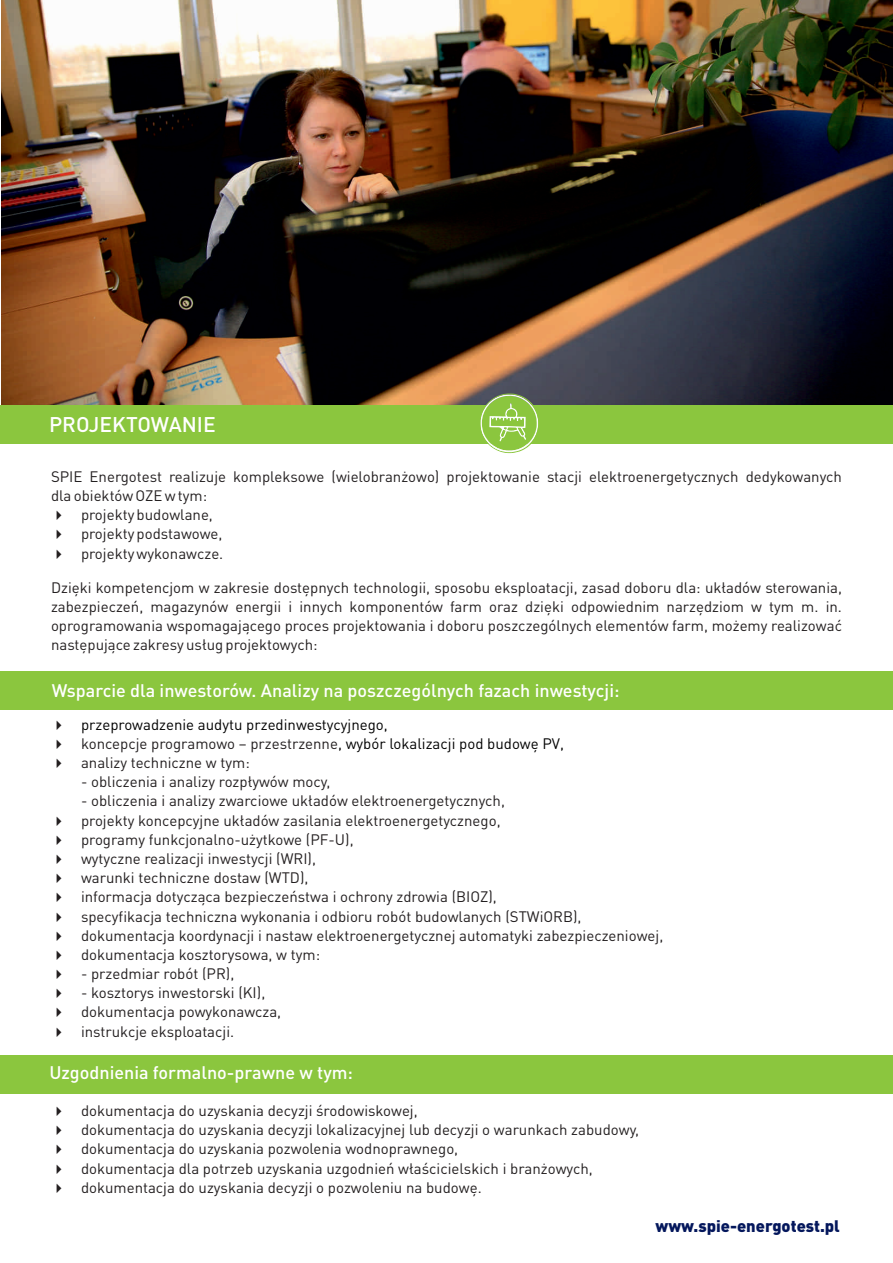
<style>
.page{position:relative;width:893px;height:1263px;background:#fff}
.page>*{position:absolute;margin:0;border:0;box-sizing:border-box;transform-origin:0 0}
.t1{font:500 21px "DIN Pro";color:#fff}
.t2{font:500 18px "DIN Pro";color:#fff}
.t3{font:900 16.5px "DIN Pro";color:#04175c}
.t4{font:15px/19.2px "DIN Pro";color:#231f20}
.t5{font:15px "DIN Pro";color:#000}
.s1{color:#231f20}
.s2{color:#000}
</style>
<div class="page">
<img style="left:1px;top:0;width:892px;height:405px">
<div style="left:0;top:1055px;width:893px;height:38px;background:#8bc63e"></div>
<div style="left:0;top:671px;width:893px;height:39px;background:#8bc63e"></div>
<div style="left:0;top:405px;width:893px;height:38px;background:#8bc63e"></div>
<svg style="left:480px;top:393px;width:59px;height:60px"></svg>
<h1 class="t1" style="left:49px;top:415px;width:168px">PROJEKTOWANIE</h1>
<p class="t4" style="left:51px;top:468px;width:792px">SPIE Energotest realizuje kompleksowe (wielobranżowo) projektowanie stacji elektroenergetycznych dedykowanych dla obiektów OZE w tym:</p>
<p class="t4" style="left:51px;top:507px;width:163px">✔ projekty budowlane,</p>
<p class="t4" style="left:51px;top:526px;width:173px">✔ projekty podstawowe,</p>
<p class="t4" style="left:51px;top:545px;width:174px">✔ projekty wykonawcze.</p>
<p class="t4" style="left:51px;top:579px;width:792px;text-align:justify">Dzięki kompetencjom w zakresie dostępnych technologii, sposobu eksploatacji, zasad doboru dla: układów sterowania, zabezpieczeń, magazynów energii i innych komponentów farm oraz dzięki odpowiednim narzędziom w tym m. in. oprogramowania wspomagającego proces projektowania i doboru poszczególnych elementów farm, możemy realizować następujące zakresy usług projektowych:</p>
<p class="t2" style="left:52px;top:683px;width:569px">Wsparcie dla inwestorów. Analizy na poszczególnych fazach inwestycji:</p>
<p class="t5" style="left:51px;top:718px;width:338px"><span class="s1">✔</span> przeprowadzenie audytu przedinwestycyjnego,</p>
<p class="t4" style="left:51px;top:735px;width:515px">✔ koncepcje programowo – przestrzenne<span class="s2">, wybór lokalizacji pod budowę PV,</span></p>
<p class="t4" style="left:51px;top:754px;width:200px">✔ analizy techniczne w tym:</p>
<p class="t4" style="left:81px;top:774px;width:251px">- obliczenia i analizy rozpływów mocy,</p>
<p class="t4" style="left:81px;top:793px;width:425px">- obliczenia i analizy zwarciowe układów elektroenergetycznych,</p>
<p class="t4" style="left:51px;top:812px;width:451px">✔ projekty koncepcyjne układów zasilania elektroenergetycznego,</p>
<p class="t4" style="left:51px;top:831px;width:304px">✔ programy funkcjonalno-użytkowe (PF-U),</p>
<p class="t4" style="left:51px;top:850px;width:267px">✔ wytyczne realizacji inwestycji (WRI),</p>
<p class="t4" style="left:51px;top:870px;width:259px">✔ warunki techniczne dostaw (WTD),</p>
<p class="t4" style="left:51px;top:889px;width:447px">✔ informacja dotycząca bezpieczeństwa i ochrony zdrowia (BIOZ),</p>
<p class="t4" style="left:51px;top:908px;width:532px">✔ specyfikacja techniczna wykonania i odbioru robót budowlanych (STWiORB),</p>
<p class="t4" style="left:51px;top:927px;width:614px">✔ dokumentacja koordynacji i nastaw elektroenergetycznej automatyki zabezpieczeniowej,</p>
<p class="t4" style="left:51px;top:946px;width:271px">✔ dokumentacja kosztorysowa, w tym:</p>
<p class="t4" style="left:51px;top:965px;width:185px">✔ - przedmiar robót (PR),</p>
<p class="t4" style="left:51px;top:985px;width:216px">✔ - kosztorys inwestorski (KI),</p>
<p class="t4" style="left:51px;top:1004px;width:232px">✔ dokumentacja powykonawcza,</p>
<p class="t4" style="left:51px;top:1023px;width:185px">✔ instrukcje eksploatacji.</p>
<p class="t2" style="left:49px;top:1065px;width:305px">Uzgodnienia formalno-prawne w tym:</p>
<p class="t4" style="left:51px;top:1102px;width:368px">✔ dokumentacja do uzyskania decyzji środowiskowej,</p>
<p class="t4" style="left:51px;top:1122px;width:589px">✔ dokumentacja do uzyskania decyzji lokalizacyjnej lub decyzji o warunkach zabudowy,</p>
<p class="t4" style="left:51px;top:1141px;width:409px">✔ dokumentacja do uzyskania pozwolenia wodnoprawnego,</p>
<p class="t4" style="left:51px;top:1160px;width:543px">✔ dokumentacja dla potrzeb uzyskania uzgodnień właścicielskich i branżowych,</p>
<p class="t4" style="left:51px;top:1179px;width:432px">✔ dokumentacja do uzyskania decyzji o pozwoleniu na budowę.</p>
<p class="t3" style="left:655px;top:1220px;width:186px">www.spie-energotest.pl</p>
</div>
